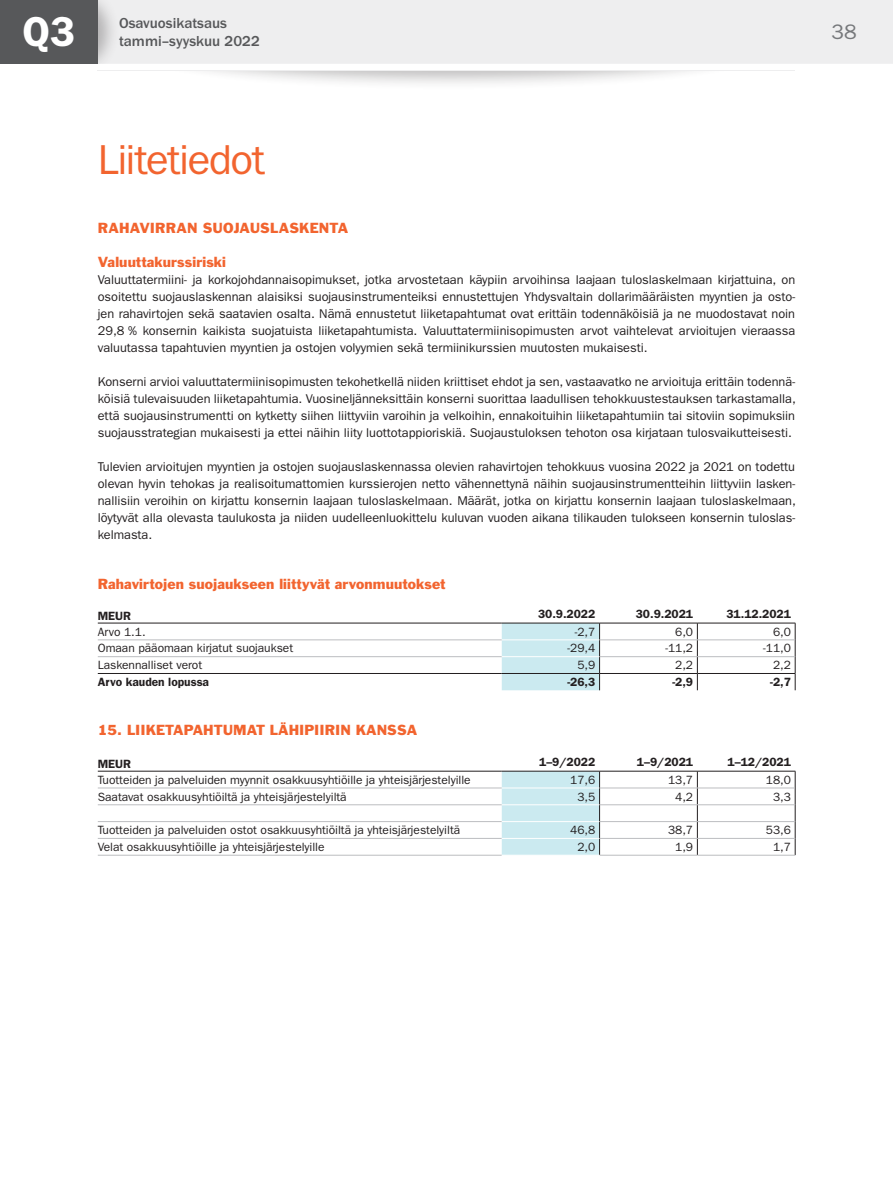
<style>
.page{position:relative;width:893px;height:1191px;background:#fff}
.page>*{position:absolute;margin:0;border:0;box-sizing:border-box;transform-origin:0 0}
.t1{font:42px "ITC Franklin Gothic Std";letter-spacing:-.035em;color:#f2642f}
.t2{font:600 42px "ITC Franklin Gothic Std";color:#fff}
.t3{font:21px "ITC Franklin Gothic Std";color:#76787b}
.t4{font:500 15px/18px "ITC Franklin Gothic Std";color:#57585a}
.Note_h1_table{font:13.5px "Franklin Gothic Std";letter-spacing:.005em;color:#f2642f}
.fi_P_1_base{font:12.75px/17px "ITC Franklin Gothic Std";letter-spacing:-.005em;color:#231f20;text-align:justify}
.Table_1_le{font:12px "ITC Franklin Gothic Std";letter-spacing:-.005em;color:#231f20}
.Table_2_ri{font:12px "ITC Franklin Gothic Std";letter-spacing:-.005em;color:#231f20}
.Table_2_ri_bold{font:600 12px "ITC Franklin Gothic Std";letter-spacing:-.005em;color:#231f20}
.Table_1_le_bold{font:600 12px "ITC Franklin Gothic Std";letter-spacing:-.005em;color:#231f20}
</style>
<div class="page">
<div style="left:138px;top:2px;width:623px;height:89px;background:#231f20;opacity:.3"></div>
<div style="left:0;top:53px;width:893px;height:17px;background:#fff"></div>
<div style="left:120px;top:0;width:773px;height:64px;background:#eeeeef"></div>
<div style="left:98px;top:0;width:22px;height:64px;background:#231f20;opacity:.3"></div>
<svg style="left:98px;top:622px;width:698px;height:68px"></svg>
<hr style="left:98px;top:639px;width:404px;height:1px;background:#bcbdc0">
<hr style="left:98px;top:656px;width:404px;height:1px;background:#bcbdc0">
<hr style="left:600px;top:639px;width:97px;height:1px;background:#bcbdc0">
<hr style="left:697px;top:639px;width:98px;height:1px;background:#bcbdc0">
<hr style="left:600px;top:656px;width:97px;height:1px;background:#bcbdc0">
<hr style="left:697px;top:656px;width:98px;height:1px;background:#bcbdc0">
<hr style="left:98px;top:623px;width:404px;height:1px;background:#231f20">
<hr style="left:502px;top:623px;width:98px;height:1px;background:#231f20">
<hr style="left:600px;top:623px;width:97px;height:1px;background:#231f20">
<hr style="left:697px;top:623px;width:98px;height:1px;background:#231f20">
<hr style="left:502px;top:639px;width:97px;height:1px;background:#fff">
<hr style="left:502px;top:656px;width:97px;height:1px;background:#fff">
<svg style="left:98px;top:770px;width:698px;height:85px"></svg>
<hr style="left:98px;top:787px;width:404px;height:1px;background:#bcbdc0">
<hr style="left:98px;top:804px;width:404px;height:1px;background:#bcbdc0">
<hr style="left:98px;top:821px;width:404px;height:1px;background:#bcbdc0">
<hr style="left:98px;top:838px;width:404px;height:1px;background:#bcbdc0">
<hr style="left:98px;top:855px;width:404px;height:1px;background:#bcbdc0">
<hr style="left:600px;top:787px;width:97px;height:1px;background:#bcbdc0">
<hr style="left:697px;top:787px;width:98px;height:1px;background:#bcbdc0">
<hr style="left:600px;top:804px;width:97px;height:1px;background:#bcbdc0">
<hr style="left:697px;top:804px;width:98px;height:1px;background:#bcbdc0">
<hr style="left:600px;top:821px;width:97px;height:1px;background:#bcbdc0">
<hr style="left:697px;top:821px;width:98px;height:1px;background:#bcbdc0">
<hr style="left:600px;top:838px;width:97px;height:1px;background:#bcbdc0">
<hr style="left:697px;top:838px;width:98px;height:1px;background:#bcbdc0">
<hr style="left:600px;top:855px;width:97px;height:1px;background:#bcbdc0">
<hr style="left:697px;top:855px;width:98px;height:1px;background:#bcbdc0">
<hr style="left:98px;top:771px;width:404px;height:1px;background:#231f20">
<hr style="left:502px;top:771px;width:98px;height:1px;background:#231f20">
<hr style="left:600px;top:771px;width:97px;height:1px;background:#231f20">
<hr style="left:697px;top:771px;width:98px;height:1px;background:#231f20">
<hr style="left:502px;top:787px;width:97px;height:1px;background:#fff">
<hr style="left:502px;top:804px;width:97px;height:1px;background:#fff">
<hr style="left:502px;top:821px;width:97px;height:1px;background:#fff">
<hr style="left:502px;top:838px;width:97px;height:1px;background:#fff">
<div style="left:0;top:0;width:98px;height:64px;background:#57585a"></div>
<h1 class="t2" style="left:22px;top:7px;width:54px">Q3</h1>
<p class="t4" style="left:119px;top:14px;width:142px">Osavuosikatsaus tammi–syyskuu 2022</p>
<h2 class="t3" style="left:831px;top:20px;width:27px">38</h2>
<p class="t1" style="left:98px;top:136px;width:169px">Liitetiedot</p>
<p class="Note_h1_table" style="left:98px;top:220px;width:252px">RAHAVIRRAN SUOJAUSLASKENTA</p>
<p class="Note_h1_table" style="left:98px;top:253px;width:130px">Valuuttakurssiriski</p>
<p class="fi_P_1_base" style="left:98px;top:271px;width:699px">Valuuttatermiini- ja korkojohdannaisopimukset, jotka arvostetaan käypiin arvoihinsa laajaan tuloslaskelmaan kirjattuina, on osoitettu suojauslaskennan alaisiksi suojausinstrumenteiksi ennustettujen Yhdysvaltain dollarimääräisten myyntien ja osto&shy;jen rahavirtojen sekä saatavien osalta. Nämä ennustetut liiketapahtumat ovat erittäin todennäköisiä ja ne muodostavat noin 29,8 % konsernin kaikista suojatuista liiketapahtumista. Valuuttatermiinisopimusten arvot vaihtelevat arvioitujen vieraassa valuutassa tapahtuvien myyntien ja ostojen volyymien sekä termiinikurssien muutosten mukaisesti.</p>
<p class="fi_P_1_base" style="left:98px;top:373px;width:700px">Konserni arvioi valuuttatermiinisopimusten tekohetkellä niiden kriittiset ehdot ja sen, vastaavatko ne arvioituja erittäin todennä&shy;köisiä tulevaisuuden liiketapahtumia. Vuosineljänneksittäin konserni suorittaa laadullisen tehokkuustestauksen tarkastamalla, että suojausinstrumentti on kytketty siihen liittyviin varoihin ja velkoihin, ennakoituihin liiketapahtumiin tai sitoviin sopimuksiin suojausstrategian mukaisesti ja ettei näihin liity luottotappioriskiä. Suojaustuloksen tehoton osa kirjataan tulosvaikutteisesti.</p>
<p class="fi_P_1_base" style="left:98px;top:458px;width:699px">Tulevien arvioitujen myyntien ja ostojen suojauslaskennassa olevien rahavirtojen tehokkuus vuosina 2022 ja 2021 on todettu olevan hyvin tehokas ja realisoitumattomien kurssierojen netto vähennettynä näihin suojausinstrumentteihin liittyviin lasken&shy;nallisiin veroihin on kirjattu konsernin laajaan tuloslaskelmaan. Määrät, jotka on kirjattu konsernin laajaan tuloslaskelmaan, löytyvät alla olevasta taulukosta ja niiden uudelleenluokittelu kuluvan vuoden aikana tilikauden tulokseen konsernin tuloslas&shy;kelmasta.</p>
<p class="Note_h1_table" style="left:98px;top:576px;width:349px">Rahavirtojen suojaukseen liittyvät arvonmuutokset</p>
<p class="Table_1_le_bold" style="left:98px;top:608px;width:35px">MEUR</p>
<p class="Table_2_ri_bold" style="left:538px;top:606px;width:59px">30.9.2022</p>
<p class="Table_2_ri_bold" style="left:636px;top:606px;width:59px">30.9.2021</p>
<p class="Table_2_ri_bold" style="left:726px;top:606px;width:66px">31.12.2021</p>
<p class="Table_1_le" style="left:98px;top:624px;width:49px">Arvo 1.1.</p>
<p class="Table_2_ri" style="left:575px;top:624px;width:22px">-2,7</p>
<p class="Table_2_ri" style="left:675px;top:624px;width:19px">6,0</p>
<p class="Table_2_ri" style="left:773px;top:624px;width:19px">6,0</p>
<p class="Table_1_le" style="left:98px;top:641px;width:197px">Omaan pääomaan kirjatut suojaukset</p>
<p class="Table_2_ri" style="left:568px;top:641px;width:29px">-29,4</p>
<p class="Table_2_ri" style="left:665px;top:641px;width:29px">-11,2</p>
<p class="Table_2_ri" style="left:763px;top:641px;width:29px">-11,0</p>
<p class="Table_1_le" style="left:98px;top:658px;width:106px">Laskennalliset verot</p>
<p class="Table_2_ri" style="left:577px;top:658px;width:19px">5,9</p>
<p class="Table_2_ri" style="left:675px;top:658px;width:19px">2,2</p>
<p class="Table_2_ri" style="left:773px;top:658px;width:19px">2,2</p>
<p class="Table_1_le_bold" style="left:98px;top:675px;width:113px">Arvo kauden lopussa</p>
<p class="Table_2_ri_bold" style="left:567px;top:675px;width:29px">-26,3</p>
<p class="Table_2_ri_bold" style="left:672px;top:675px;width:22px">-2,9</p>
<p class="Table_2_ri_bold" style="left:770px;top:675px;width:22px">-2,7</p>
<p class="Note_h1_table" style="left:98px;top:721px;width:321px">15. LIIKETAPAHTUMAT LÄHIPIIRIN KANSSA</p>
<p class="Table_1_le_bold" style="left:98px;top:756px;width:35px">MEUR</p>
<p class="Table_2_ri_bold" style="left:539px;top:754px;width:58px">1–9/2022</p>
<p class="Table_2_ri_bold" style="left:637px;top:754px;width:58px">1–9/2021</p>
<p class="Table_2_ri_bold" style="left:728px;top:754px;width:65px">1–12/2021</p>
<p class="Table_1_le" style="left:98px;top:772px;width:374px">Tuotteiden ja palveluiden myynnit osakkuusyhtiöille ja yhteisjärjestelyille</p>
<p class="Table_2_ri" style="left:570px;top:772px;width:27px">17,6</p>
<p class="Table_2_ri" style="left:668px;top:772px;width:27px">13,7</p>
<p class="Table_2_ri" style="left:766px;top:772px;width:27px">18,0</p>
<p class="Table_1_le" style="left:98px;top:789px;width:250px">Saatavat osakkuusyhtiöiltä ja yhteisjärjestelyiltä</p>
<p class="Table_2_ri" style="left:577px;top:789px;width:19px">3,5</p>
<p class="Table_2_ri" style="left:675px;top:789px;width:19px">4,2</p>
<p class="Table_2_ri" style="left:773px;top:789px;width:19px">3,3</p>
<p class="Table_1_le" style="left:98px;top:823px;width:364px">Tuotteiden ja palveluiden ostot osakkuusyhtiöiltä ja yhteisjärjestelyiltä</p>
<p class="Table_2_ri" style="left:570px;top:823px;width:27px">46,8</p>
<p class="Table_2_ri" style="left:668px;top:823px;width:27px">38,7</p>
<p class="Table_2_ri" style="left:766px;top:823px;width:27px">53,6</p>
<p class="Table_1_le" style="left:98px;top:840px;width:228px">Velat osakkuusyhtiöille ja yhteisjärjestelyille</p>
<p class="Table_2_ri" style="left:577px;top:840px;width:19px">2,0</p>
<p class="Table_2_ri" style="left:675px;top:840px;width:19px">1,9</p>
<p class="Table_2_ri" style="left:773px;top:840px;width:19px">1,7</p>
</div>
